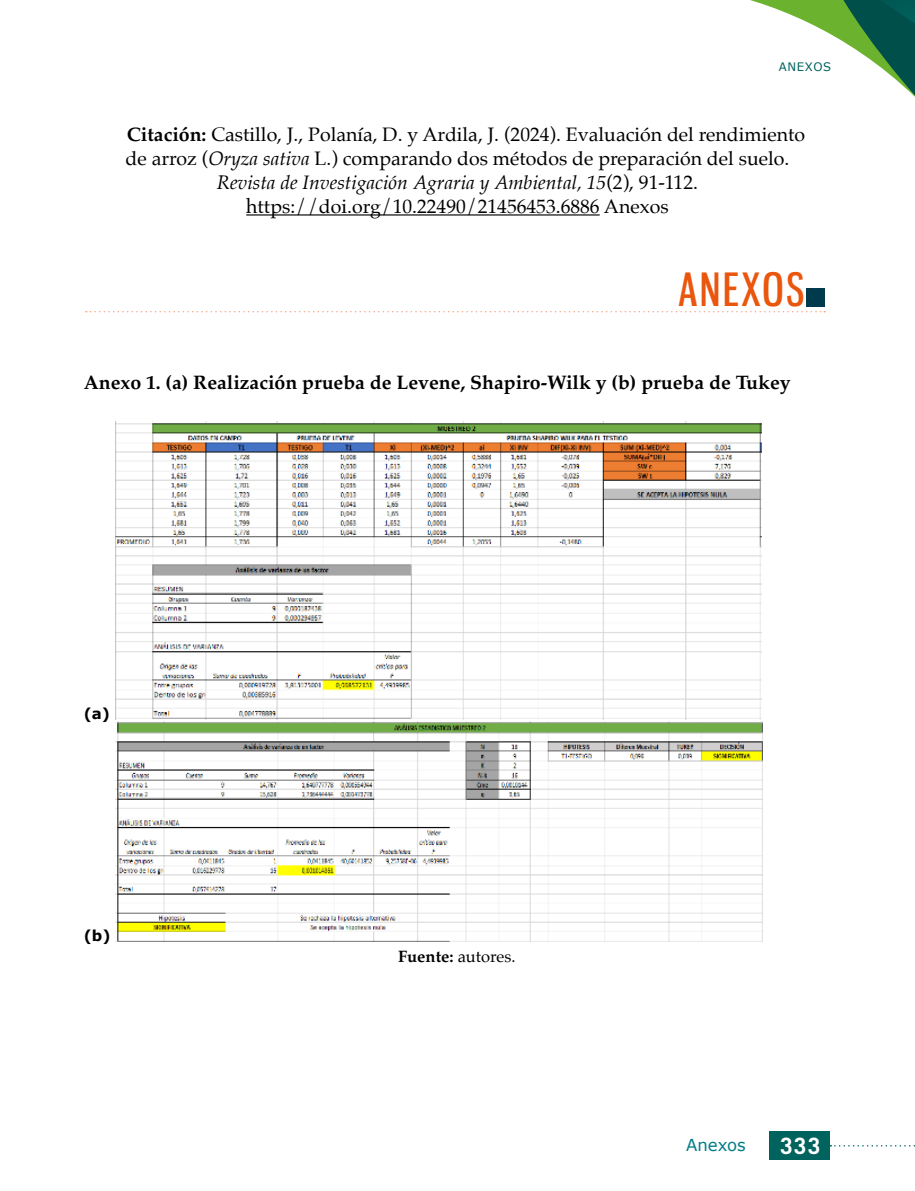
<style>
.page{position:relative;width:915px;height:1191px;background:#fff}
.page>*{position:absolute;margin:0;border:0;box-sizing:border-box;transform-origin:0 0}
.t1{font:45px "Gnuolane Rg";letter-spacing:.06em;color:#ea560d}
.t2{font:700 22.5px "Trade Gothic LT Std";color:#fff}
.t3{font:19.5px "Palatino";color:#000}
.t4{font:700 19.5px "Palatino";color:#000}
.t5{font:italic 19.5px "Palatino";color:#000}
.t6{font:16.5px "Palatino";color:#000}
.t7{font:16.5px "Verdana";color:#027d85}
.t8{font:700 15px "Verdana";color:#000}
.t9{font:11.7px "Verdana";letter-spacing:.05em;color:#00635e}
.s1{font-weight:700}
.s2{font-style:italic}
.s3{font-style:normal}
</style>
<div class="page">
<svg style="left:750px;top:0;width:164px;height:96px"></svg>
<img style="left:830px;top:0;width:84px;height:39px">
<svg style="left:830px;top:1145px;width:85px;height:1px"></svg>
<div style="left:769px;top:1131px;width:60px;height:28px;background:#00635e"></div>
<svg style="left:86px;top:311px;width:738px;height:1px"></svg>
<div style="left:806px;top:288px;width:18px;height:18px;background:#003b4d"></div>
<img style="left:115px;top:422px;width:646px;height:297px">
<img style="left:116px;top:721px;width:646px;height:220px">
<hr style="left:246px;top:214px;width:353px;height:1px;background:#000">
<p class="t9" style="left:778px;top:59px;width:54px">ANEXOS</p>
<p class="t3" style="left:127px;top:118px;width:679px"><span class="s1">Citación:</span> Castillo, J., Polanía, D. y Ardila, J. (2024). Evaluación del rendimiento</p>
<p class="t3" style="left:125px;top:142px;width:665px">de arroz (<span class="s2">Oryza sativa</span> L.) comparando dos métodos de preparación del suelo.</p>
<p class="t5" style="left:217px;top:166px;width:482px">Revista de Investigación Agraria y Ambiental, 15<span class="s3">(2), 91-112.</span></p>
<p class="t3" style="left:246px;top:190px;width:424px">https://doi.org/10.22490/21456453.6886 Anexos</p>
<h1 class="t1" style="left:678px;top:262px;width:127px">ANEXOS</h1>
<p class="t4" style="left:84px;top:366px;width:708px">Anexo 1. (a) Realización prueba de Levene, Shapiro-Wilk y (b) prueba de Tukey</p>
<p class="t8" style="left:84px;top:704px;width:28px">(a)</p>
<p class="t8" style="left:84px;top:926px;width:28px">(b)</p>
<p class="t6" style="left:398px;top:943px;width:119px"><span class="s1">Fuente:</span> autores.</p>
<p class="t7" style="left:686px;top:1134px;width:61px">Anexos</p>
<p class="t2" style="left:779px;top:1132px;width:42px">333</p>
</div>
